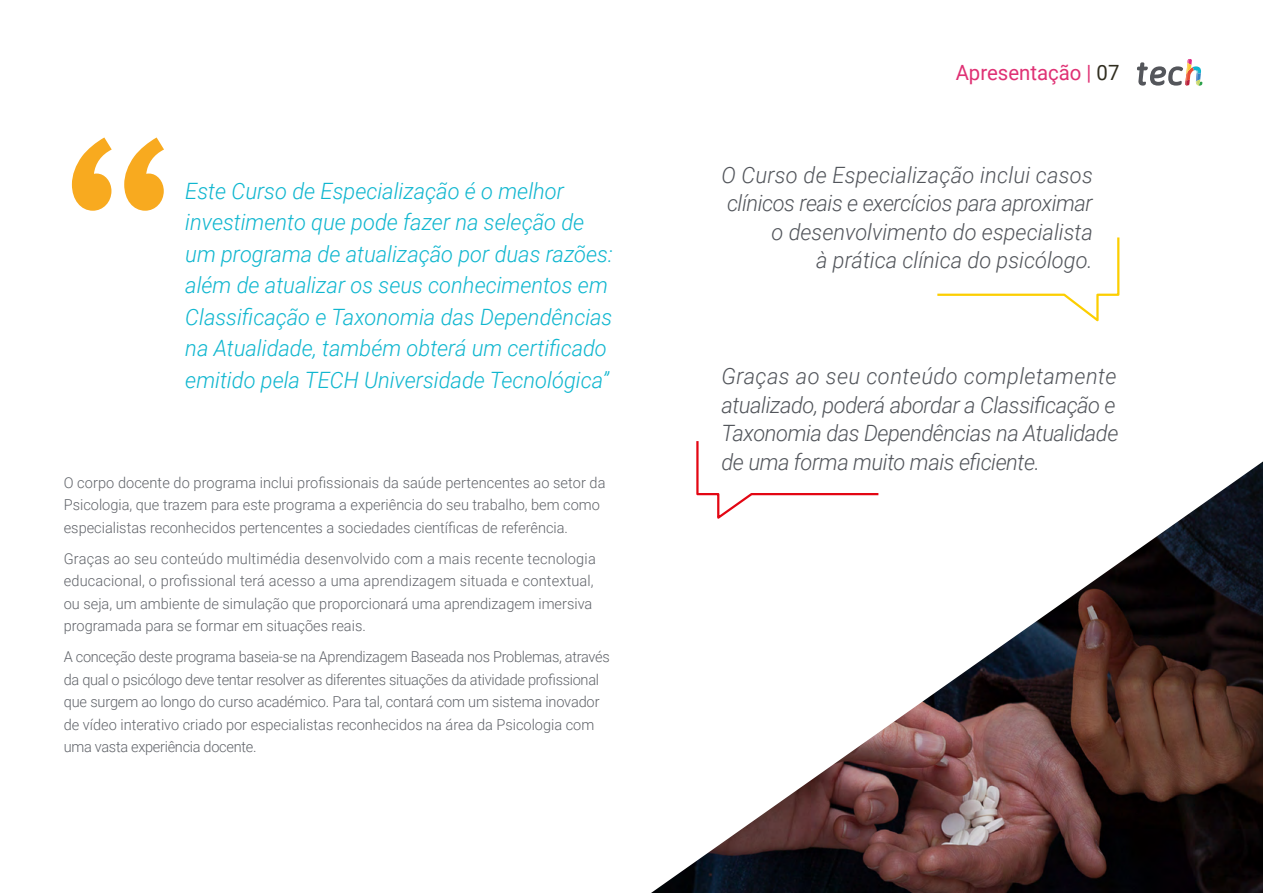
<style>
.page{position:relative;width:1263px;height:893px;background:#fff}
.page>*{position:absolute;margin:0;border:0;box-sizing:border-box;transform-origin:0 0}
.t1{font:italic 300 22.5px/28.5px "Roboto";letter-spacing:-.01em;color:#52555b;text-align:justify}
.t2{font:italic 300 22.5px/31.5px "Roboto";color:#0fb6cf}
.t3{font:21px "Roboto";color:#df3174}
.t4{font:300 15px/22.5px "Roboto";color:#61646a}
.t5{font:300 15px/22.5px "Roboto";letter-spacing:-.02em;color:#61646a}
.s1{color:#312e20}
</style>
<div class="page">
<svg style="left:72px;top:137px;width:92px;height:74px"></svg>
<img style="left:651px;top:461px;width:612px;height:432px">
<svg style="left:1137px;top:59px;width:65px;height:27px"></svg>
<svg style="left:695px;top:441px;width:186px;height:81px"></svg>
<svg style="left:937px;top:237px;width:183px;height:85px"></svg>
<p class="t2" style="left:185px;top:174px;width:429px">Este Curso de Especialização é o melhor investimento que pode fazer na seleção de um programa de atualização por duas razões: além de atualizar os seus conhecimentos em Classificação e Taxonomia das Dependências na Atualidade, também obterá um certificado emitido pela TECH Universidade Tecnológica”</p>
<p class="t4" style="left:64px;top:470px;width:543px">O corpo docente do programa inclui profissionais da saúde pertencentes ao setor da<br>Psicologia, que trazem para este programa a experiência do seu trabalho, bem como especialistas reconhecidos pertencentes a sociedades científicas de referência.</p>
<p class="t4" style="left:64px;top:546px;width:534px">Graças ao seu conteúdo multimédia desenvolvido com a mais recente tecnologia educacional, o profissional terá acesso a uma aprendizagem situada e contextual, ou seja, um ambiente de simulação que proporcionará uma aprendizagem imersiva programada para se formar em situações reais.</p>
<p class="t5" style="left:64px;top:645px;width:547px">A conceção deste programa baseia-se na Aprendizagem Baseada nos Problemas, através da qual o psicólogo deve tentar resolver as diferentes situações da atividade profissional que surgem ao longo do curso académico. Para tal, contará com um sistema inovador de vídeo interativo criado por especialistas reconhecidos na área da Psicologia com uma vasta experiência docente.</p>
<h2 class="t3" style="left:956px;top:57px;width:165px">Apresentação | <span class="s1">07</span></h2>
<h1 class="t1" style="left:721px;top:160px;width:373px;text-align:right">O Curso de Especialização inclui casos clínicos reais e exercícios para aproximar o desenvolvimento do especialista<br>à prática clínica do psicólogo.</h1>
<h1 class="t1" style="left:721px;top:361px;width:398px">Graças ao seu conteúdo completamente atualizado, poderá abordar a Classificação e Taxonomia das Dependências na Atualidade de uma forma muito mais eficiente.</h1>
</div>
